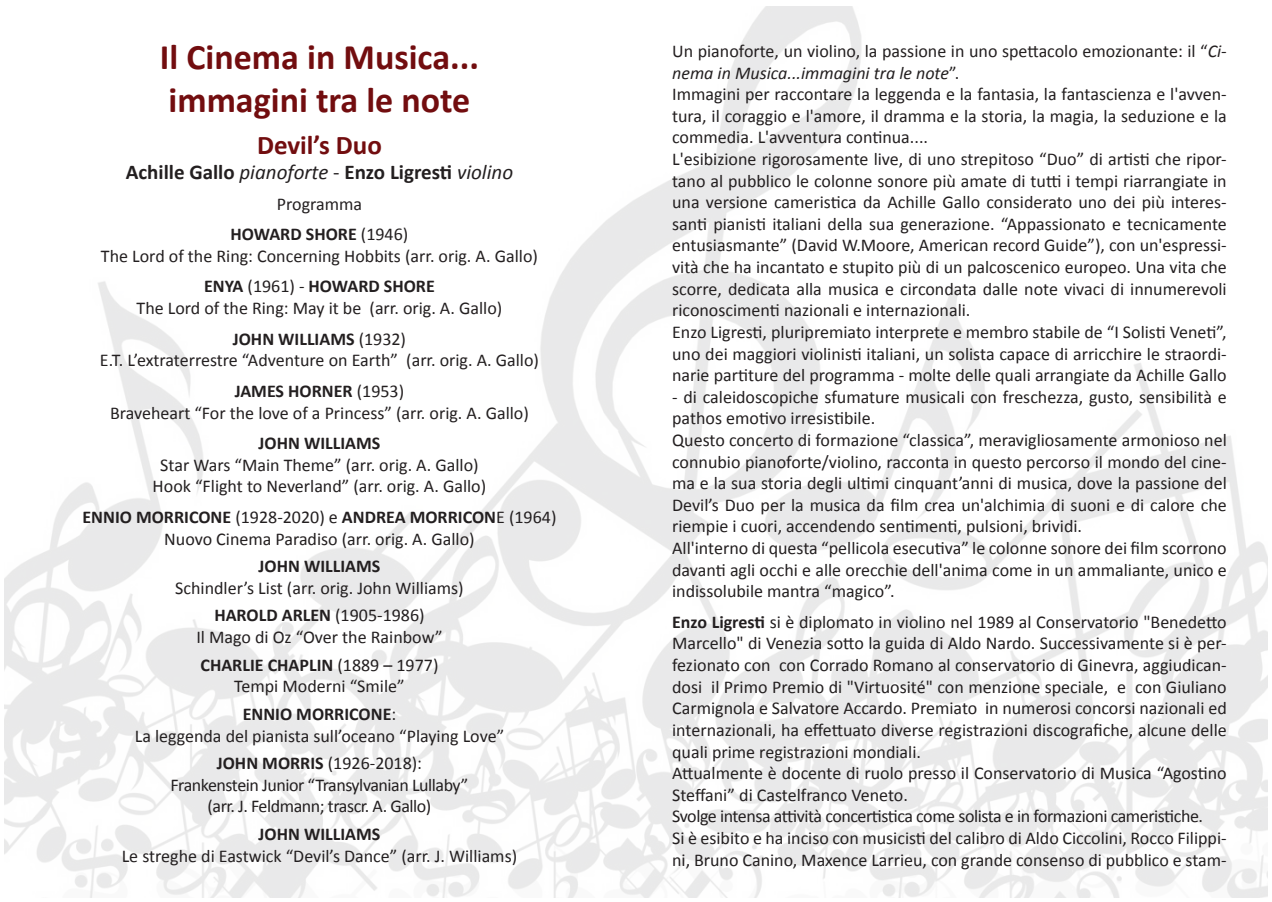
<style>
.page{position:relative;width:1272px;height:902px;background:#fff}
.page>*{position:absolute;margin:0;border:0;box-sizing:border-box;transform-origin:0 0}
.t1{font:700 36px/43.2px "Calibri";color:#720d0f}
.t2{font:700 27px "Calibri";color:#720d0f}
.t3{font:700 21px "Calibri";color:#231f20}
.t4{font:18px/21.6px "Calibri";color:#231f20;text-align:justify}
.t5{font:700 18px "Calibri";color:#231f20}
.t6{font:18px/21.6px "Calibri";letter-spacing:-.025em;color:#231f20;text-align:center}
.s1{font-weight:400;font-style:italic}
.s2{font-weight:400}
.s3{font-weight:700}
.s4{font-style:italic}
</style>
<div class="page">
<img style="left:4px;top:6px;width:1263px;height:891px">
<p class="t1" style="left:160px;top:35px;width:320px">Il Cinema in Musica... immagini tra le note</p>
<p class="t2" style="left:257px;top:127px;width:126px">Devil’s Duo</p>
<p class="t3" style="left:126px;top:158px;width:389px">Achille Gallo <span class="s1">pianoforte</span> <span class="s2">-</span> Enzo Ligresti <span class="s1">violino</span></p>
<p class="t4" style="left:277px;top:193px;width:87px">Programma</p>
<p class="t5" style="left:230px;top:223px;width:179px">HOWARD SHORE <span class="s2">(1946)</span></p>
<p class="t4" style="left:101px;top:245px;width:438px">The Lord of the Ring: Concerning Hobbits (arr. orig. A. Gallo)</p>
<p class="t5" style="left:204px;top:275px;width:232px">ENYA <span class="s2">(1961) -</span> HOWARD SHORE</p>
<p class="t4" style="left:137px;top:297px;width:367px">The Lord of the Ring: May it be (arr. orig. A. Gallo)</p>
<p class="t5" style="left:233px;top:327px;width:175px">JOHN WILLIAMS <span class="s2">(1932)</span></p>
<p class="t4" style="left:100px;top:349px;width:440px">E.T. L’extraterrestre “Adventure on Earth” (arr. orig. A. Gallo)</p>
<p class="t5" style="left:235px;top:379px;width:171px">JAMES HORNER <span class="s2">(1953)</span></p>
<p class="t4" style="left:110px;top:402px;width:420px">Braveheart “For the love of a Princess” (arr. orig. A. Gallo)</p>
<p class="t5" style="left:258px;top:431px;width:123px">JOHN WILLIAMS</p>
<p class="t4" style="left:160px;top:454px;width:320px">Star Wars “Main Theme” (arr. orig. A. Gallo)</p>
<p class="t4" style="left:153px;top:475px;width:335px">Hook “Flight to Neverland” (arr. orig. A. Gallo)</p>
<p class="t5" style="left:82px;top:505px;width:475px">ENNIO MORRICONE <span class="s2">(1928-2020) e</span> ANDREA MORRICON<span class="s2">E (1964)</span></p>
<p class="t4" style="left:164px;top:528px;width:312px">Nuovo Cinema Paradiso (arr. orig. A. Gallo)</p>
<p class="t5" style="left:258px;top:554px;width:123px">JOHN WILLIAMS</p>
<p class="t4" style="left:175px;top:577px;width:290px">Schindler’s List (arr. orig. John Williams)</p>
<p class="t5" style="left:214px;top:604px;width:212px">HAROLD ARLEN <span class="s2">(1905-1986)</span></p>
<p class="t4" style="left:196px;top:626px;width:248px">Il Mago di Oz “Over the Rainbow”</p>
<p class="t5" style="left:200px;top:653px;width:239px">CHARLIE CHAPLIN <span class="s2">(1889 – 1977)</span></p>
<p class="t4" style="left:234px;top:675px;width:172px">Tempi Moderni “Smile”</p>
<p class="t5" style="left:243px;top:702px;width:155px">ENNIO MORRICONE<span class="s2">:</span></p>
<p class="t4" style="left:135px;top:724px;width:371px">La leggenda del pianista sull’oceano “Playing Love”</p>
<p class="t4" style="left:217px;top:752px;width:207px"><span class="s3">JOHN MORRIS</span> (1926-2018):</p>
<p class="t6" style="left:170px;top:774px;width:299px">Frankenstein Junior “Transylvanian Lullaby” (arr. J. Feldmann; trascr. A. Gallo)</p>
<p class="t5" style="left:258px;top:822px;width:123px">JOHN WILLIAMS</p>
<p class="t4" style="left:122px;top:844px;width:397px">Le streghe di Eastwick “Devil’s Dance” (arr. J. Williams)</p>
<p class="t4" style="left:672px;top:40px;width:556px">Un pianoforte, un violino, la passione in uno spettacolo emozionante: il “<span class="s4">Ci&shy;nema in Musica...immagini tra le note</span>”.</p>
<p class="t4" style="left:672px;top:83px;width:556px">Immagini per raccontare la leggenda e la fantasia, la fantascienza e l'avven&shy;tura, il coraggio e l'amore, il dramma e la storia, la magia, la seduzione e la commedia. L'avventura continua....</p>
<p class="t4" style="left:672px;top:148px;width:556px">L'esibizione rigorosamente live, di uno strepitoso “Duo” di artisti che ripor&shy;tano al pubblico le colonne sonore più amate di tutti i tempi riarrangiate in una versione cameristica da Achille Gallo considerato uno dei più interes&shy;santi pianisti italiani della sua generazione. “Appassionato e tecnicamente entusiasmante” (David W.Moore, American record Guide”), con un'espressi&shy;vità che ha incantato e stupito più di un palcoscenico europeo. Una vita che scorre, dedicata alla musica e circondata dalle note vivaci di innumerevoli riconoscimenti nazionali e internazionali.</p>
<p class="t4" style="left:672px;top:321px;width:556px">Enzo Ligresti, pluripremiato interprete e membro stabile de “I Solisti Veneti”, uno dei maggiori violinisti italiani, un solista capace di arricchire le straordi&shy;narie partiture del programma - molte delle quali arrangiate da Achille Gallo</p>
<p class="t4" style="left:672px;top:386px;width:556px">- di caleidoscopiche sfumature musicali con freschezza, gusto, sensibilità e pathos emotivo irresistibile.</p>
<p class="t4" style="left:672px;top:429px;width:556px">Questo concerto di formazione “classica”, meravigliosamente armonioso nel connubio pianoforte/violino, racconta in questo percorso il mondo del cine&shy;ma e la sua storia degli ultimi cinquant’anni di musica, dove la passione del Devil’s Duo per la musica da film crea un'alchimia di suoni e di calore che riempie i cuori, accendendo sentimenti, pulsioni, brividi.</p>
<p class="t4" style="left:672px;top:537px;width:556px">All'interno di questa “pellicola esecutiva” le colonne sonore dei film scorrono davanti agli occhi e alle orecchie dell'anima come in un ammaliante, unico e indissolubile mantra “magico”.</p>
<p class="t4" style="left:672px;top:611px;width:556px"><span class="s3">Enzo Ligresti</span> si è diplomato in violino nel 1989 al Conservatorio "Benedetto Marcello" di Venezia sotto la guida di Aldo Nardo. Successivamente si è per&shy;fezionato con con Corrado Romano al conservatorio di Ginevra, aggiudican&shy;dosi il Primo Premio di "Virtuosité" con menzione speciale, e con Giuliano Carmignola e Salvatore Accardo. Premiato in numerosi concorsi nazionali ed internazionali, ha effettuato diverse registrazioni discografiche, alcune delle quali prime registrazioni mondiali.</p>
<p class="t4" style="left:672px;top:762px;width:556px">Attualmente è docente di ruolo presso il Conservatorio di Musica “Agostino<br>Steffani” di Castelfranco Veneto.</p>
<p class="t6" style="left:672px;top:805px;width:532px">Svolge intensa attività concertistica come solista e in formazioni cameristiche.</p>
<p class="t4" style="left:672px;top:827px;width:556px">Si è esibito e ha inciso con musicisti del calibro di Aldo Ciccolini, Rocco Filippi&shy;ni, Bruno Canino, Maxence Larrieu, con grande consenso di pubblico e stam-</p>
</div>
